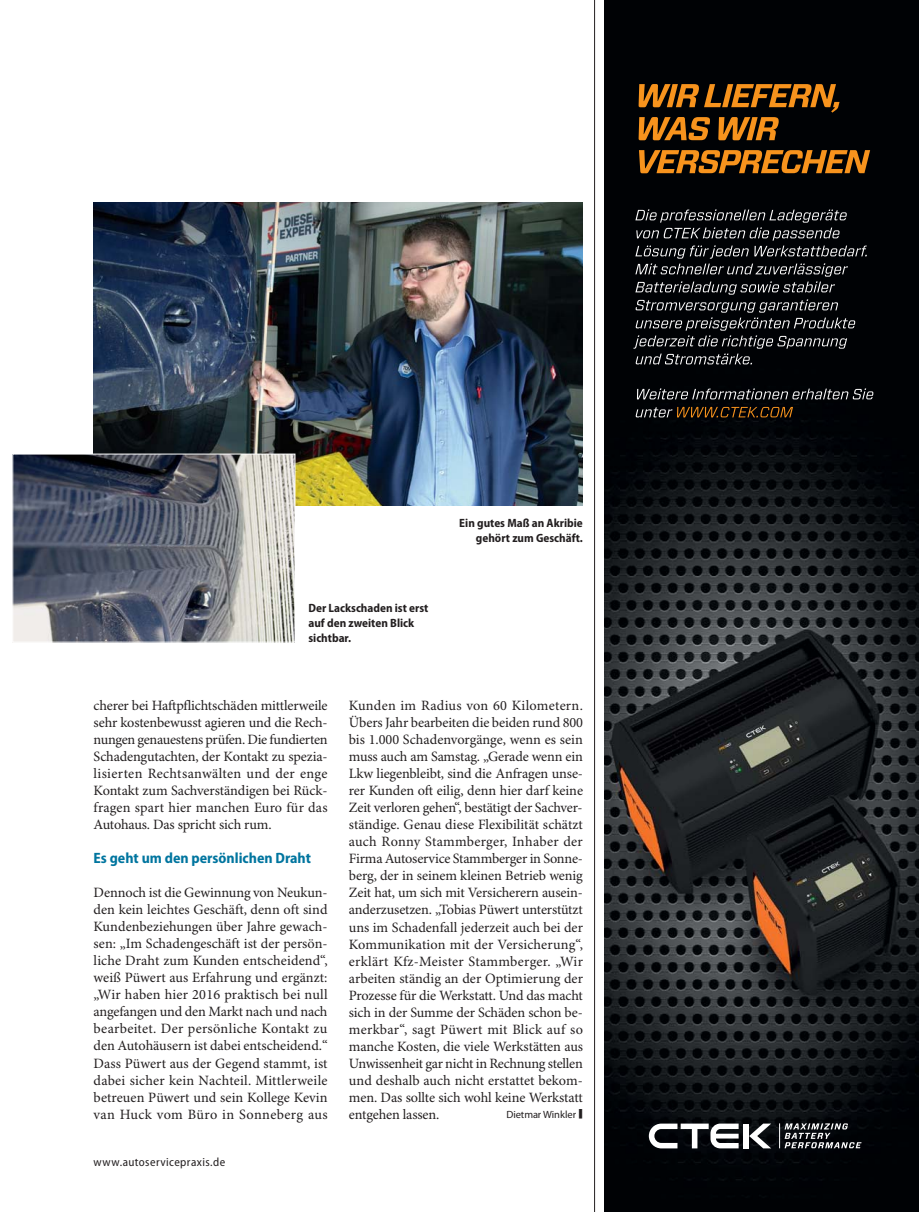
<style>
.page{position:relative;width:919px;height:1212px;background:#fff}
.page>*{position:absolute;margin:0;border:0;box-sizing:border-box;transform-origin:0 0}
.t1{font:32.7px "Minion Pro";color:#231f20;scale:.33 1}
.t2{font:700 semi-condensed 15px "Myriad Pro";color:#00759f}
.t3{font:14.25px/17px "Minion Pro";color:#231f20;text-align:justify}
.t4{font:700 semi-condensed 12px/15px "Myriad Pro";color:#231f20;text-align:right}
.t5{font:semi-condensed 12px "Myriad Pro";letter-spacing:.035em;color:#231f20}
.t6{font:10.5px "Myriad Pro";letter-spacing:-.01em;color:#231f20}
</style>
<div class="page">
<hr style="left:594px;top:0;width:1px;height:1212px;background:#231f20">
<img style="left:94px;top:202px;width:489px;height:303px">
<img style="left:14px;top:456px;width:279px;height:184px">
<div style="left:12px;top:454px;width:283px;height:188px;border:1px solid #fff"></div>
<img style="left:604px;top:0;width:314px;height:1212px">
<div style="left:743px;top:1123px;width:6px;height:25px;background:#fff"></div>
<svg style="left:749px;top:1123px;width:22px;height:25px"></svg>
<svg style="left:648px;top:1123px;width:90px;height:25px"></svg>
<svg style="left:779px;top:1123px;width:82px;height:25px;background:#434548"></svg>
<svg style="left:639px;top:150px;width:231px;height:23px;background:#8b5312"></svg>
<svg style="left:638px;top:84px;width:201px;height:56px;background:#5f390e"></svg>
<svg style="left:635px;top:407px;width:158px;height:10px;background:#422e18"></svg>
<svg style="left:637px;top:388px;width:236px;height:11px;background:#3b3c3f"></svg>
<svg style="left:633px;top:209px;width:233px;height:155px;background:#232527"></svg>
<p class="t4" style="left:308px;top:602px;width:121px;text-align:left">Der Lackschaden ist erst auf den zweiten Blick sichtbar.</p>
<p class="t4" style="left:459px;top:517px;width:125px">Ein gutes Maß an Akribie gehört zum Geschäft.</p>
<p class="t3" style="left:94px;top:698px;width:235px">cherer bei Haftpflichtschäden mittlerweile sehr kostenbewusst agieren und die Rech&shy;nungen genauestens prüfen. Die fundierten Schadengutachten, der Kontakt zu spezia&shy;lisierten Rechtsanwälten und der enge Kontakt zum Sachverständigen bei Rück&shy;fragen spart hier manchen Euro für das Autohaus. Das spricht sich rum.</p>
<p class="t2" style="left:94px;top:852px;width:219px">Es geht um den persönlichen Draht</p>
<p class="t3" style="left:94px;top:885px;width:236px">Dennoch ist die Gewinnung von Neukun&shy;den kein leichtes Geschäft, denn oft sind Kundenbeziehungen über Jahre gewach&shy;sen: „Im Schadengeschäft ist der persön&shy;liche Draht zum Kunden entscheidend“, weiß Püwert aus Erfahrung und ergänzt: „Wir haben hier 2016 praktisch bei null angefangen und den Markt nach und nach bearbeitet. Der persönliche Kontakt zu den Autohäusern ist dabei entscheidend.“ Dass Püwert aus der Gegend stammt, ist dabei sicher kein Nachteil. Mittlerweile betreuen Püwert und sein Kollege Kevin van Huck vom Büro in Sonneberg aus</p>
<p class="t5" style="left:94px;top:1157px;width:133px">www.autoservicepraxis.de</p>
<p class="t3" style="left:349px;top:698px;width:236px">Kunden im Radius von 60 Kilometern.<br>Übers Jahr bearbeiten die beiden rund 800 bis 1.000 Schadenvorgänge, wenn es sein muss auch am Samstag. „Gerade wenn ein Lkw liegenbleibt, sind die Anfragen unse&shy;rer Kunden oft eilig, denn hier darf keine Zeit verloren gehen“, bestätigt der Sachver&shy;ständige. Genau diese Flexibilität schätzt auch Ronny Stammberger, Inhaber der Firma Autoservice Stammberger in Sonne&shy;berg, der in seinem kleinen Betrieb wenig Zeit hat, um sich mit Versicherern ausein&shy;anderzusetzen. „Tobias Püwert unterstützt uns im Schadenfall jederzeit auch bei der Kommunikation mit der Versicherung“, erklärt Kfz-Meister Stammberger. „Wir arbeiten ständig an der Optimierung der Prozesse für die Werkstatt. Und das macht sich in der Summe der Schäden schon be&shy;merkbar“, sagt Püwert mit Blick auf so manche Kosten, die viele Werkstätten aus Unwissenheit gar nicht in Rechnung stellen und deshalb auch nicht erstattet bekom&shy;men. Das sollte sich wohl keine Werkstatt entgehen lassen.</p>
<p class="t6" style="left:506px;top:1109px;width:71px">Dietmar Winkler</p>
<h1 class="t1" style="left:578px;top:1099px;width:15px">■</h1>
</div>
